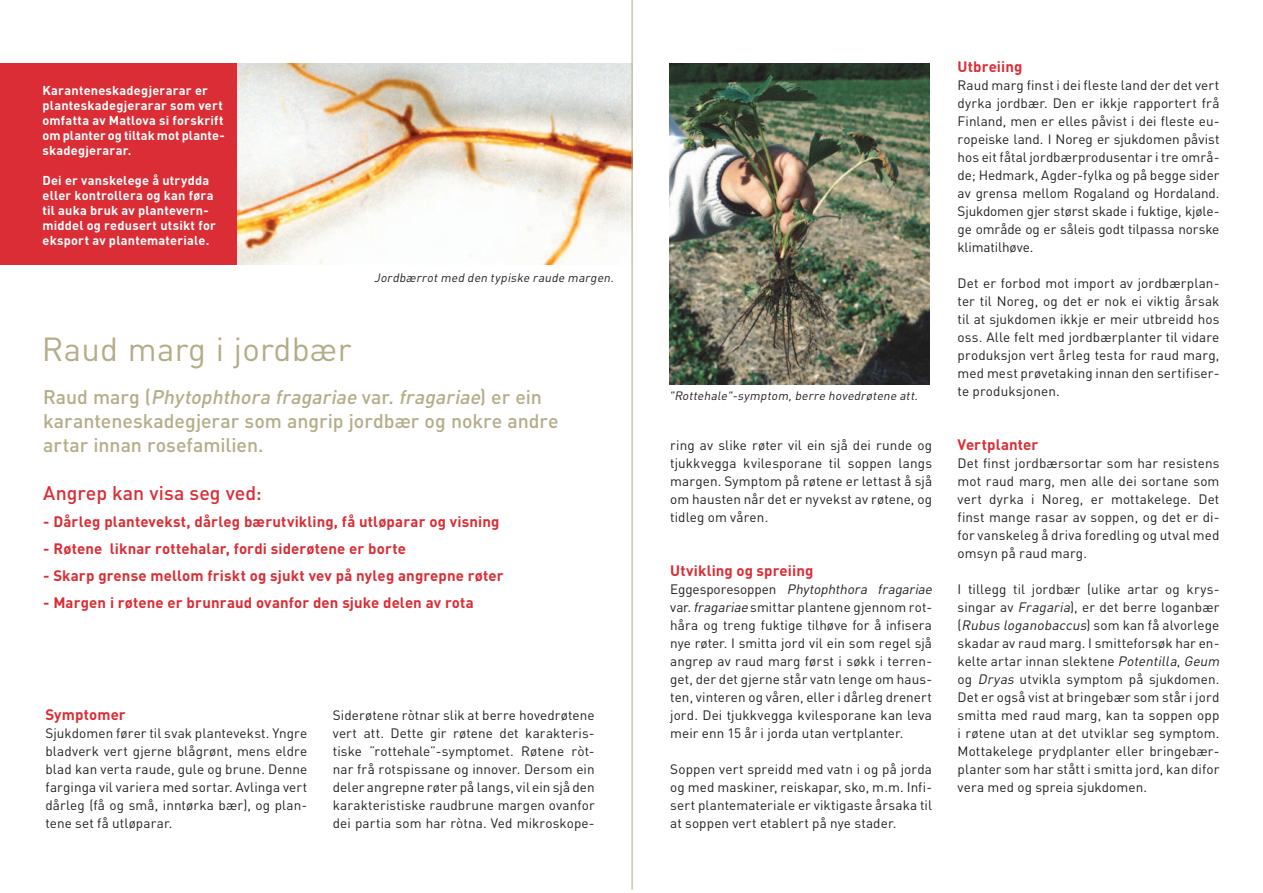
<style>
.page{position:relative;width:1263px;height:893px;background:#fff}
.page>*{position:absolute;margin:0;border:0;box-sizing:border-box;transform-origin:0 0}
.t1{font:33px "DIN";letter-spacing:.01em;color:#b3ad88}
.t2{font:500 19.5px/24px "DIN";color:#b3ad88}
.t3{font:italic 500 19.5px "DIN";color:#b3ad88}
.t4{font:500 19.5px "DIN";color:#da2d35}
.t5{font:700 15px "DIN";letter-spacing:.01em;color:#da2d35}
.t6{font:13.5px/18px "DIN";letter-spacing:.01em;color:#231f20;text-align:justify}
.t7{font:700 12.75px/15px "DIN";letter-spacing:.015em;color:#fff}
.t8{font:italic 12px "DIN";letter-spacing:-.175em;color:#231f20}
.s1{font-style:normal}
.s2{font-style:italic}
</style>
<div class="page">
<img style="left:236px;top:64px;width:396px;height:201px">
<div style="left:0;top:64px;width:236px;height:201px;background:#da2d35"></div>
<img style="left:670px;top:64px;width:259px;height:320px">
<hr style="left:632px;top:0;width:1px;height:890px;background:#aeab88">
<p class="t7" style="left:43px;top:82px;width:183px">Karanteneskadegjerarar er planteskadegjerarar som vert omfatta av Matlova si forskrift om planter og tiltak mot plante&shy;skadegjerarar.</p>
<p class="t7" style="left:43px;top:172px;width:175px">Dei er vanskelege å utrydda eller kontrollera og kan føra til auka bruk av plantevern&shy;middel og redusert utsikt for eksport av plantemateriale.</p>
<p class="t8" style="left:374px;top:270px;width:244px">Jordbærrotmed den typiske raude margen.</p>
<p class="t1" style="left:42px;top:328px;width:312px">Raud marg i jordbær</p>
<p class="t3" style="left:43px;top:385px;width:500px"><span class="s1">R a u d m a r g (</span> Phytophthora fragariae <span class="s1">v a r</span>.fragariae<span class="s1">) e r e i n</span></p>
<p class="t2" style="left:43px;top:408px;width:517px">karanteneskadegjerar som angrip jordbær og nokre andre artar innan rosefamilien.</p>
<p class="t4" style="left:43px;top:481px;width:220px">Angrep kan visa seg ved:</p>
<p class="t5" style="left:43px;top:512px;width:458px">- Dårleg plantevekst, dårleg bærutvikling, få utløparar og visning</p>
<p class="t5" style="left:43px;top:539px;width:364px">- Røtene liknar rottehalar, fordi siderøtene er borte</p>
<p class="t5" style="left:43px;top:566px;width:462px">- Skarp grense mellom friskt og sjukt vev på nyleg angrepne røter</p>
<p class="t5" style="left:43px;top:593px;width:432px">- Margen i røtene er brunraud ovanfor den sjuke delen av rota</p>
<p class="t5" style="left:45px;top:705px;width:82px">Symptomer</p>
<p class="t6" style="left:45px;top:724px;width:263px">Sjukdomen fører til svak plantevekst. Yngre bladverk vert gjerne blågrønt, mens eldre blad kan verta raude, gule og brune. Denne farginga vil variera med sortar. Avlinga vert dårleg (få og små, inntørka bær), og plan&shy;tene set få utløparar.</p>
<p class="t6" style="left:333px;top:706px;width:263px">Siderøtene ròtnar slik at berre hovedrøtene vert att. Dette gir røtene det karakteris&shy;tiske ”rottehale”-symptomet. Røtene ròt&shy;nar frå rotspissane og innover. Dersom ein deler angrepne røter på langs, vil ein sjå den karakteristiske raudbrune margen ovanfor dei partia som har ròtna. Ved mikroskope-</p>
<p class="t8" style="left:669px;top:388px;width:253px">"Rottehale"-symptom,berre hovedrøtene att.</p>
<p class="t6" style="left:670px;top:436px;width:263px">ring av slike røter vil ein sjå dei runde og tjukkvegga kvilesporane til soppen langs margen. Symptom på røtene er lettast å sjå om hausten når det er nyvekst av røtene, og tidleg om våren.</p>
<p class="t5" style="left:670px;top:561px;width:145px">Utvikling og spreiing</p>
<p class="t6" style="left:670px;top:580px;width:266px;text-align:left">E g g e s p o re s o p p e n <span class="s2">Phytophthora fragariae </span>var<span class="s2">.fraga-riae</span>smittar plantene gjennom rot&shy;håra og treng fuktige tilhøve for å infisera nye røter. I smitta jord vil ein som regel sjå angrep av raud marg først i søkk i terren&shy;get, der det gjerne står vatn lenge om haus&shy;ten, vinteren og våren, eller i dårleg drenert jord. Dei tjukkvegga kvilesporane kan leva meir enn 15 år i jorda utan vertplanter.</p>
<p class="t6" style="left:670px;top:760px;width:263px">Soppen vert spreidd med vatn i og på jorda og med maskiner, reiskapar, sko, m.m. I nfi&shy;sert plantemateriale er viktigaste årsaka til at soppen vert etablert på nye stader.</p>
<p class="t5" style="left:957px;top:57px;width:66px">Utbreiing</p>
<p class="t6" style="left:957px;top:76px;width:263px">Raud marg finst i dei fleste land der det vert dyrka jordbær. Den er ikkje rapportert frå Finland, men er elles påvist i dei fleste eu&shy;ropeiske land. I Noreg er sjukdomen påvist hos eit fåtal jordbærprodusentar i tre områ&shy;de; Hedmark, Agder-fylka og på begge sider av grensa mellom Rogaland og Hordaland.<br>Sjukdomen gjer størst skade i fuktige, kjøle&shy;ge område og er såleis godt tilpassa norske klimatilhøve.</p>
<p class="t6" style="left:957px;top:274px;width:263px">Det er forbod mot import av jordbærplan&shy;ter til Noreg, og det er nok ei viktig årsak til at sjukdomen ikkje er meir utbreidd hos oss. Alle felt med jordbærplanter til vidare produksjon vert årleg testa for raud marg, med mest prøvetaking innan den sertifiser&shy;te produksjonen.</p>
<p class="t5" style="left:957px;top:435px;width:82px">Vertplanter</p>
<p class="t6" style="left:957px;top:454px;width:263px">Det finst jordbærsortar som har resistens mot raud marg, men alle dei sortane som vert dyrka i N oreg, er mottakelege. Det finst mange rasar av soppen, og det er di&shy;for vanskeleg å driva foredling og utval med omsyn på raud marg.</p>
<p class="t6" style="left:957px;top:580px;width:266px;text-align:left">I tillegg til jordbær (ulike artar og krys&shy;singar av <span class="s2">Fragaria</span>), er det berre loganbær (<span class="s2">Rubus loganobaccus</span>) som kan få alvorlege skadar av raud marg. I smitteforsøk har en&shy;kelte artar innan slektene <span class="s2">Potentilla</span>, <span class="s2">Geum </span>og <span class="s2">Dryas</span> utvikla symptom på sjukdomen.<br>Det er også vist at bringebær som står i jord smitta med raud marg, kan ta soppen opp i røtene utan at det utviklar seg symptom.<br>Mottakelege prydplanter eller bringebær&shy;planter som har stått i smitta jord, kan difor vera med og spreia sjukdomen.</p>
</div>
